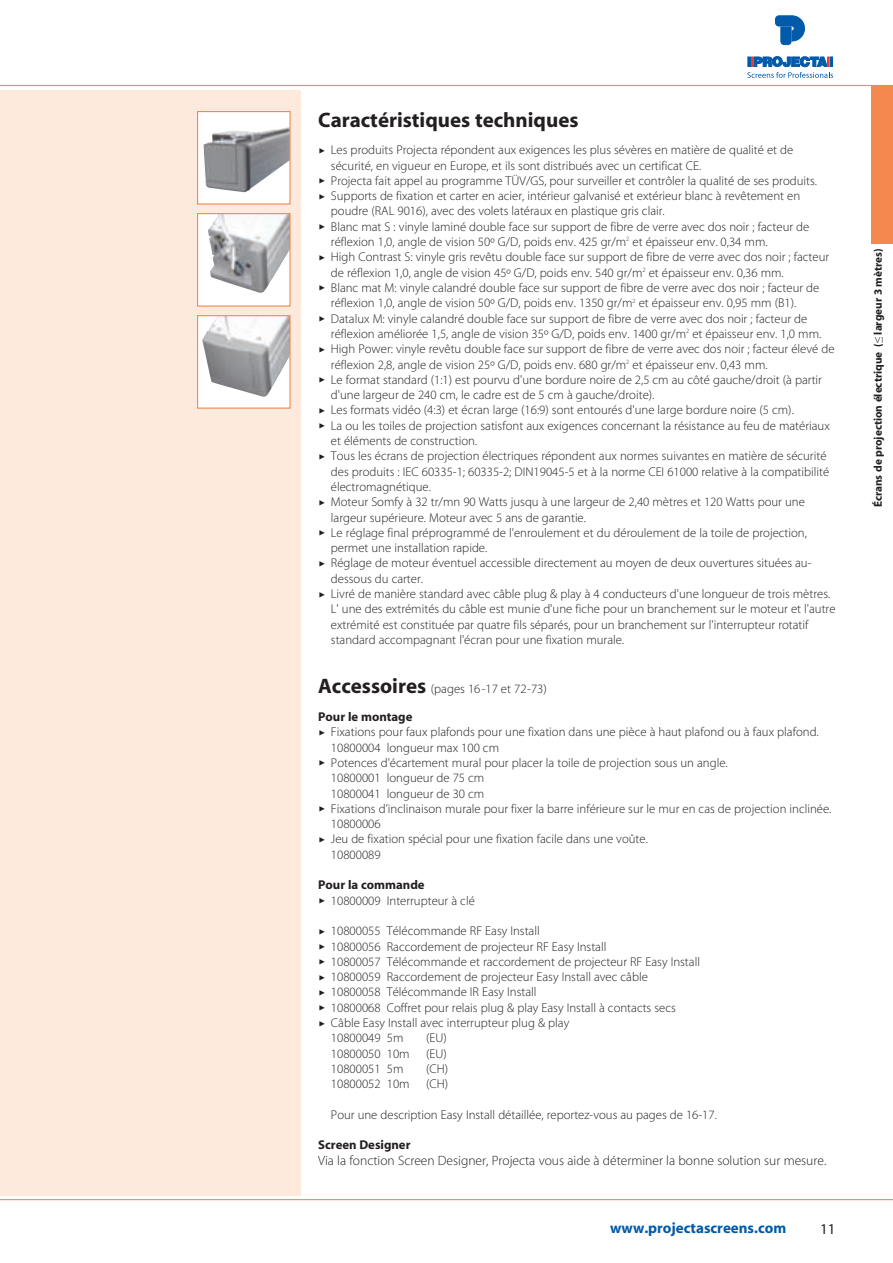
<style>
.page{position:relative;width:893px;height:1263px;background:#fff}
.page>*{position:absolute;margin:0;border:0;box-sizing:border-box;transform-origin:0 0}
.t1{font:700 21px "Myriad";color:#231f20}
.t2{font:700 15px "Myriad";color:#015aaa}
.t3{font:15px "Myriad";color:#231f20}
.t4{font:300 13.5px "Myriad";color:#231f20}
.t5{font:300 12.75px/27.5px "Myriad";color:#231f20}
.t6{font:700 12.75px "Myriad";color:#231f20}
.t7{font:700 11.25px "Myriad";color:#231f20}
.s1{font-family:"The Mix Light Expert";font-weight:400;font-size:7.5px}
.s2{font-weight:700;font-size:21px}
.s3{font-weight:700}
.s4{font-family:"Helvetica Neue"}
</style>
<div class="page">
<hr style="left:0;top:85px;width:893px;height:1px;background:#f5884f">
<hr style="left:0;top:1199px;width:893px;height:1px;background:#f5884f">
<div style="left:0;top:90px;width:301px;height:1105px;background:#feeadc"></div>
<div style="left:198px;top:112px;width:92px;height:92px;background:#fff"></div>
<img style="left:203px;top:127px;width:86px;height:65px">
<div style="left:197px;top:111px;width:94px;height:94px;border:1px solid #f5884f"></div>
<div style="left:198px;top:214px;width:92px;height:92px;background:#fff"></div>
<img style="left:208px;top:215px;width:81px;height:78px">
<div style="left:197px;top:213px;width:94px;height:94px;border:1px solid #f5884f"></div>
<div style="left:871px;top:85px;width:22px;height:159px;background:#f5884f"></div>
<svg style="left:775px;top:16px;width:30px;height:29px"></svg>
<svg style="left:747px;top:56px;width:86px;height:22px"></svg>
<div style="left:198px;top:316px;width:92px;height:92px;background:#fff"></div>
<img style="left:202px;top:317px;width:87px;height:80px">
<div style="left:197px;top:315px;width:94px;height:94px;border:1px solid #f5884f"></div>
<h1 class="t1" style="left:318px;top:112px;width:262px">Caractéristiques techniques</h1>
<p class="t5" style="left:318px;top:137px;width:477px"><span class="s1">˘</span> Les produits Projecta répondent aux exigences les plus sévères en matière de qualité et de</p>
<p class="t5" style="left:331px;top:153px;width:372px">sécurité, en vigueur en Europe, et ils sont distribués avec un certificat CE.</p>
<p class="t5" style="left:318px;top:168px;width:500px"><span class="s1">˘</span> Projecta fait appel au programme TÜV/GS, pour surveiller et contrôler la qualité de ses produits.</p>
<p class="t5" style="left:318px;top:183px;width:484px"><span class="s1">˘</span> Supports de fixation et carter en acier, intérieur galvanisé et extérieur blanc à revêtement en</p>
<p class="t5" style="left:331px;top:199px;width:335px">poudre (RAL 9016), avec des volets latéraux en plastique gris clair.</p>
<p class="t5" style="left:318px;top:214px;width:493px"><span class="s1">˘</span> Blanc mat S : vinyle laminé double face sur support de fibre de verre avec dos noir ; facteur de</p>
<p class="t5" style="left:331px;top:229px;width:438px">réflexion 1,0, angle de vision 50º G/D, poids env. 425 gr/m<sup>2</sup> et épaisseur env. 0,34 mm.</p>
<p class="t5" style="left:318px;top:245px;width:513px"><span class="s1">˘</span> High Contrast S: vinyle gris revêtu double face sur support de fibre de verre avec dos noir ; facteur</p>
<p class="t5" style="left:331px;top:260px;width:454px">de réflexion 1,0, angle de vision 45º G/D, poids env. 540 gr/m<sup>2</sup> et épaisseur env. 0,36 mm.</p>
<p class="t5" style="left:318px;top:275px;width:503px"><span class="s1">˘</span> Blanc mat M: vinyle calandré double face sur support de fibre de verre avec dos noir ; facteur de</p>
<p class="t5" style="left:331px;top:290px;width:467px">réflexion 1,0, angle de vision 50º G/D, poids env. 1350 gr/m<sup>2</sup> et épaisseur env. 0,95 mm (B1).</p>
<p class="t5" style="left:318px;top:306px;width:491px"><span class="s1">˘</span> Datalux M: vinyle calandré double face sur support de fibre de verre avec dos noir ; facteur de</p>
<p class="t5" style="left:331px;top:321px;width:492px">réflexion améliorée 1,5, angle de vision 35º G/D, poids env. 1400 gr/m<sup>2</sup> et épaisseur env. 1,0 mm.</p>
<p class="t5" style="left:318px;top:336px;width:518px"><span class="s1">˘</span> High Power: vinyle revêtu double face sur support de fibre de verre avec dos noir ; facteur élevé de</p>
<p class="t5" style="left:331px;top:352px;width:438px">réflexion 2,8, angle de vision 25º G/D, poids env. 680 gr/m<sup>2</sup> et épaisseur env. 0,43 mm.</p>
<p class="t5" style="left:318px;top:367px;width:505px"><span class="s1">˘</span> Le format standard (1:1) est pourvu d'une bordure noire de 2,5 cm au côté gauche/droit (à partir</p>
<p class="t5" style="left:331px;top:382px;width:325px">d'une largeur de 240 cm, le cadre est de 5 cm à gauche/droite).</p>
<p class="t5" style="left:318px;top:398px;width:477px"><span class="s1">˘</span> Les formats vidéo (4:3) et écran large (16:9) sont entourés d'une large bordure noire (5 cm).</p>
<p class="t5" style="left:318px;top:413px;width:513px"><span class="s1">˘</span> La ou les toiles de projection satisfont aux exigences concernant la résistance au feu de matériaux</p>
<p class="t5" style="left:331px;top:428px;width:148px">et éléments de construction.</p>
<p class="t5" style="left:318px;top:443px;width:510px"><span class="s1">˘</span> Tous les écrans de projection électriques répondent aux normes suivantes en matière de sécurité</p>
<p class="t5" style="left:331px;top:459px;width:500px">des produits : IEC 60335-1; 60335-2; DIN19045-5 et à la norme CEI 61000 relative à la compatibilité</p>
<p class="t5" style="left:331px;top:474px;width:102px">électromagnétique.</p>
<p class="t5" style="left:318px;top:489px;width:488px"><span class="s1">˘</span> Moteur Somfy à 32 tr/mn 90 Watts jusqu à une largeur de 2,40 mètres et 120 Watts pour une</p>
<p class="t5" style="left:331px;top:505px;width:257px">largeur supérieure. Moteur avec 5 ans de garantie.</p>
<p class="t5" style="left:318px;top:520px;width:490px"><span class="s1">˘</span> Le réglage final préprogrammé de l'enroulement et du déroulement de la toile de projection,</p>
<p class="t5" style="left:331px;top:535px;width:158px">permet une installation rapide.</p>
<p class="t5" style="left:318px;top:551px;width:495px"><span class="s1">˘</span> Réglage de moteur éventuel accessible directement au moyen de deux ouvertures situées au-</p>
<p class="t5" style="left:331px;top:566px;width:94px">dessous du carter.</p>
<p class="t5" style="left:318px;top:581px;width:514px"><span class="s1">˘</span> Livré de manière standard avec câble plug &amp; play à 4 conducteurs d'une longueur de trois mètres.</p>
<p class="t5" style="left:331px;top:596px;width:506px">L' une des extrémités du câble est munie d'une fiche pour un branchement sur le moteur et l'autre</p>
<p class="t5" style="left:331px;top:612px;width:479px">extrémité est constituée par quatre fils séparés, pour un branchement sur l'interrupteur rotatif</p>
<p class="t5" style="left:331px;top:627px;width:295px">standard accompagnant l'écran pour une fixation murale.</p>
<p class="t5" style="left:318px;top:677px;width:230px"><span class="s2">Accessoires</span> (pages 16-17 et 72-73)<br><span class="s3">Pour le montage</span></p>
<p class="t5" style="left:318px;top:719px;width:502px"><span class="s1">˘</span> Fixations pour faux plafonds pour une fixation dans une pièce à haut plafond ou à faux plafond.</p>
<p class="t5" style="left:331px;top:735px;width:170px">10800004 longueur max 100 cm</p>
<p class="t5" style="left:318px;top:750px;width:411px"><span class="s1">˘</span> Potences d'écartement mural pour placer la toile de projection sous un angle.</p>
<p class="t5" style="left:331px;top:765px;width:155px">10800001 longueur de 75 cm</p>
<p class="t5" style="left:331px;top:781px;width:155px">10800041 longueur de 30 cm</p>
<p class="t5" style="left:318px;top:796px;width:515px"><span class="s1">˘</span> Fixations d'inclinaison murale pour fixer la barre inférieure sur le mur en cas de projection inclinée.</p>
<p class="t5" style="left:331px;top:811px;width:51px">10800006</p>
<p class="t5" style="left:318px;top:827px;width:331px"><span class="s1">˘</span> Jeu de fixation spécial pour une fixation facile dans une voûte.</p>
<p class="t5" style="left:331px;top:842px;width:51px">10800089</p>
<p class="t5" style="left:318px;top:879px;width:158px;line-height:15.3px"><span class="s3">Pour la commande<br></span><span class="s1">˘</span> 10800009 Interrupteur à clé</p>
<p class="t5" style="left:318px;top:918px;width:223px"><span class="s1">˘</span> 10800055 Télécommande RF Easy Install</p>
<p class="t5" style="left:318px;top:934px;width:290px"><span class="s1">˘</span> 10800056 Raccordement de projecteur RF Easy Install</p>
<p class="t5" style="left:318px;top:949px;width:383px"><span class="s1">˘</span> 10800057 Télécommande et raccordement de projecteur RF Easy Install</p>
<p class="t5" style="left:318px;top:964px;width:331px"><span class="s1">˘</span> 10800059 Raccordement de projecteur Easy Install avec câble</p>
<p class="t5" style="left:318px;top:980px;width:220px"><span class="s1">˘</span> 10800058 Télécommande IR Easy Install</p>
<p class="t5" style="left:318px;top:995px;width:359px"><span class="s1">˘</span> 10800068 Coffret pour relais plug &amp; play Easy Install à contacts secs</p>
<p class="t5" style="left:318px;top:1010px;width:253px"><span class="s1">˘</span> Câble Easy Install avec interrupteur plug &amp; play</p>
<p class="t5" style="left:331px;top:1025px;width:74px">10800049 5m</p>
<p class="t5" style="left:426px;top:1025px;width:22px">(EU)</p>
<p class="t5" style="left:331px;top:1041px;width:80px">10800050 10m</p>
<p class="t5" style="left:426px;top:1041px;width:22px">(EU)</p>
<p class="t5" style="left:331px;top:1056px;width:74px">10800051 5m</p>
<p class="t5" style="left:426px;top:1056px;width:24px">(CH)</p>
<p class="t5" style="left:331px;top:1071px;width:80px">10800052 10m</p>
<p class="t5" style="left:426px;top:1071px;width:24px">(CH)</p>
<p class="t5" style="left:331px;top:1102px;width:387px">Pour une description Easy Install détaillée, reportez-vous au pages de 16-17.</p>
<p class="t6" style="left:318px;top:1140px;width:94px">Screen Designer</p>
<p class="t4" style="left:318px;top:1156px;width:510px">Via la fonction Screen Designer, Projecta vous aide à déterminer la bonne solution sur mesure.</p>
<p class="t2" style="left:610px;top:1222px;width:178px">www.projectascreens.com</p>
<p class="t3" style="left:820px;top:1223px;width:17px">11</p>
<p class="t7" style="left:874px;top:507px;width:261px;rotate:-90deg">Écrans de projection électrique (<span class="s4">≤</span> largeur 3 mètres)</p>
</div>
